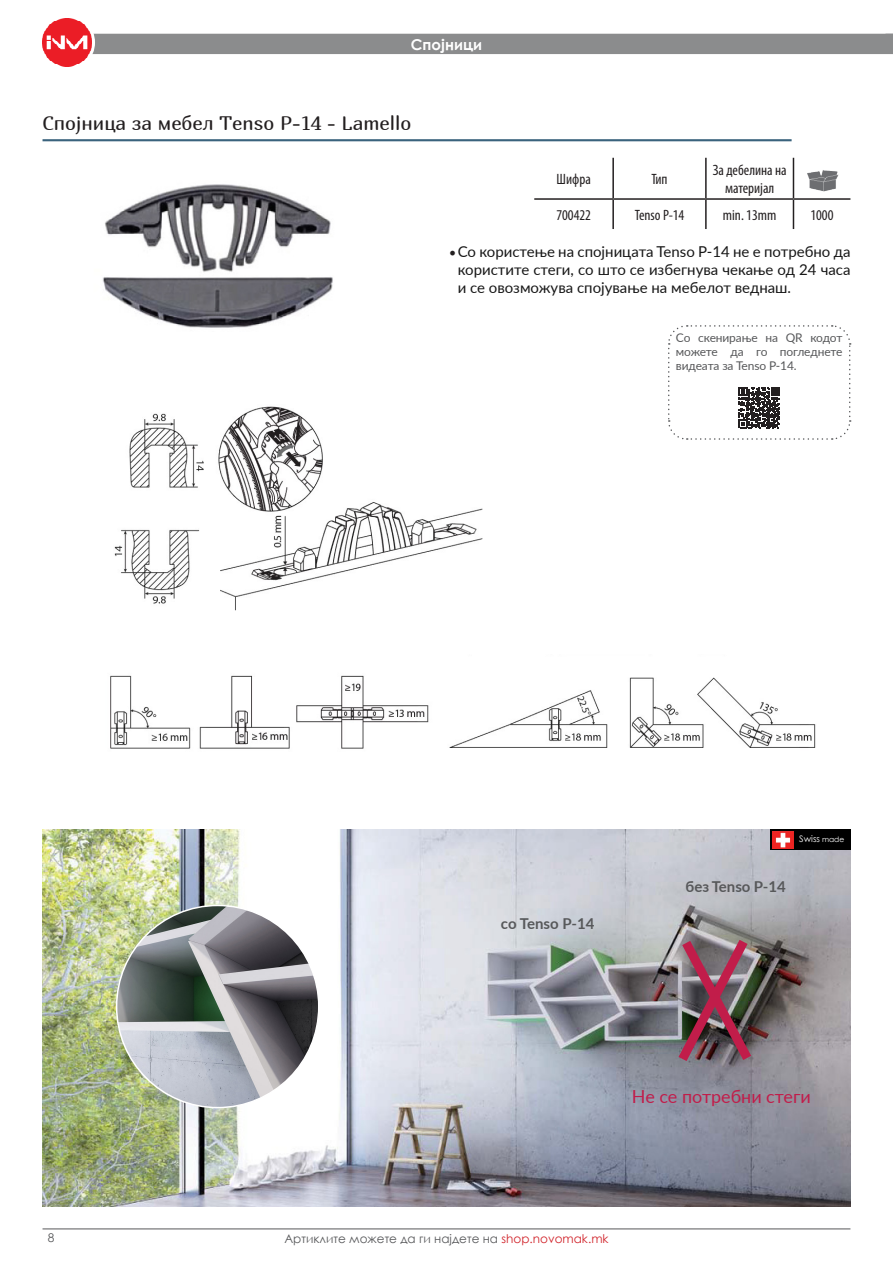
<style>
.page{position:relative;width:893px;height:1263px;background:#fff}
.page>*{position:absolute;margin:0;border:0;box-sizing:border-box;transform-origin:0 0}
.t1{font:19.5px "Marmelad";color:#231f20}
.t2{font:18px "Lato";color:#c11d4a}
.t3{font:15px/18px "Lato";color:#171717;text-align:justify}
.header_rows_table{font:condensed 15px/18px "Myriad Pro";color:#231f20;text-align:center}
.t4{font:700 15px "Lato";color:#57585a}
.t5{font:700 15px "Century Gothic";color:#fff}
.t6{font:12px/14.4px "Lato";letter-spacing:-.01em;color:#57585a;text-align:justify}
.t7{font:12px "Century Gothic";color:#57585a}
.t8{font:9px "Century Gothic";color:#fff}
.s1{font-family:"Minion Pro";font-size:18px;color:#231f20}
.s2{font-size:7.5px}
.s3{color:#d1232a}
</style>
<div class="page">
<hr style="left:43px;top:1228px;width:807px;height:1px;background:#57585a">
<div style="left:93px;top:34px;width:800px;height:20px;background:#8b8c8d"></div>
<div style="left:39px;top:14px;width:56px;height:57px;background:#fff;border-radius:50%"></div>
<img style="left:42px;top:18px;width:49px;height:49px">
<hr style="left:43px;top:139px;width:749px;height:2px;background:#3a637d">
<img style="left:102px;top:184px;width:231px;height:144px">
<img style="left:114px;top:406px;width:369px;height:205px">
<img style="left:110px;top:675px;width:319px;height:74px">
<img style="left:449px;top:677px;width:367px;height:71px">
<hr style="left:612px;top:158px;width:2px;height:40px;background:#231f20">
<hr style="left:705px;top:158px;width:2px;height:40px;background:#231f20">
<hr style="left:793px;top:158px;width:1px;height:40px;background:#231f20">
<hr style="left:534px;top:198px;width:79px;height:2px;background:#231f20">
<hr style="left:613px;top:198px;width:93px;height:2px;background:#231f20">
<hr style="left:612px;top:200px;width:2px;height:29px;background:#231f20">
<hr style="left:706px;top:198px;width:87px;height:2px;background:#231f20">
<hr style="left:705px;top:200px;width:2px;height:29px;background:#231f20">
<hr style="left:793px;top:198px;width:57px;height:2px;background:#231f20">
<svg style="left:793px;top:200px;width:1px;height:29px"></svg>
<img style="left:807px;top:170px;width:32px;height:22px">
<img style="left:43px;top:829px;width:807px;height:377px">
<img style="left:670px;top:930px;width:89px;height:141px">
<img style="left:117px;top:905px;width:202px;height:202px;border-radius:101px">
<svg style="left:668px;top:325px;width:183px;height:115px"></svg>
<div style="left:770px;top:829px;width:80px;height:21px;background:#000"></div>
<img style="left:772px;top:831px;width:21px;height:17px">
<p class="t5" style="left:411px;top:33px;width:73px">Спојници</p>
<p class="t1" style="left:43px;top:112px;width:370px">Спојница за мебел Tenso P-14 - Lamello</p>
<p class="header_rows_table" style="left:557px;top:170px;width:36px">Шифра</p>
<p class="header_rows_table" style="left:651px;top:170px;width:18px">Тип</p>
<p class="header_rows_table" style="left:713px;top:161px;width:75px">За дебелина на материјал</p>
<p class="header_rows_table" style="left:556px;top:205px;width:36px">700422</p>
<p class="header_rows_table" style="left:635px;top:205px;width:51px">Tenso P-14</p>
<p class="header_rows_table" style="left:723px;top:205px;width:55px">min. 13mm</p>
<p class="header_rows_table" style="left:810px;top:205px;width:25px">1000</p>
<p class="t3" style="left:458px;top:242px;width:394px;text-indent:-9px"><span class="s1">•</span>Со користење на спојницата Tenso P-14 не е потребно да користите стеги, со што се избегнува чекање од 24 часа и се овозможува спојување на мебелот веднаш.</p>
<p class="t6" style="left:676px;top:329px;width:168px">Со скенирање на QR кодот можете да го погледнете видеата за Tenso P-14.</p>
<p class="t4" style="left:501px;top:913px;width:95px">со Tenso P-14</p>
<p class="t8" style="left:799px;top:832px;width:46px">Swiss <span class="s2">made</span></p>
<p class="t4" style="left:685px;top:876px;width:102px">без Tenso P-14</p>
<p class="t2" style="left:632px;top:1083px;width:181px">Не се потребни стеги</p>
<p class="t7" style="left:48px;top:1229px;width:8px">8</p>
<p class="t7" style="left:284px;top:1230px;width:326px">Артиклите можете да ги најдете на <span class="s3">shop.novomak.mk</span></p>
</div>
